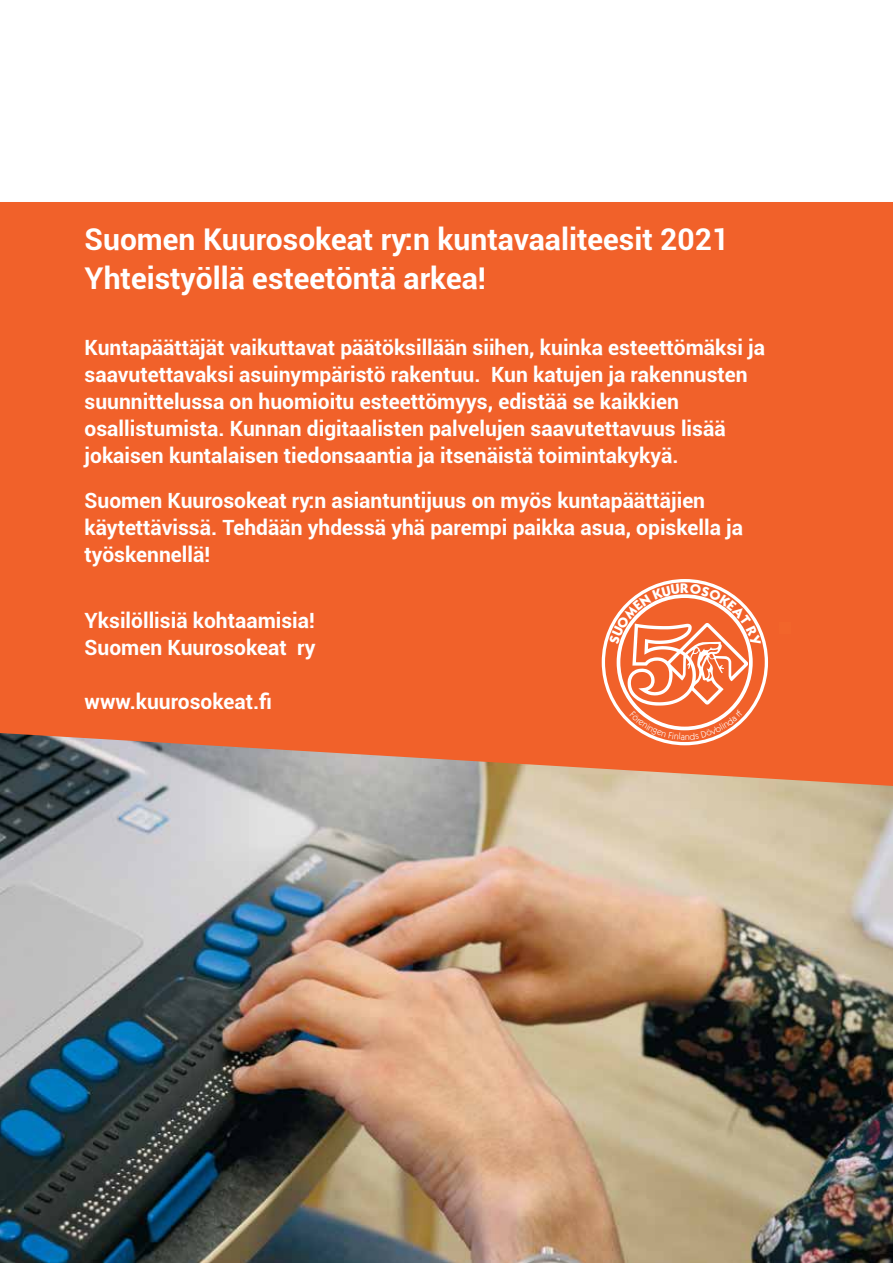
<style>
.page{position:relative;width:893px;height:1263px;background:#fff}
.page>*{position:absolute;margin:0;border:0;box-sizing:border-box;transform-origin:0 0}
.t1{font:700 30px/39px "Roboto";color:#fff}
.t2{font:700 21px/27px "Roboto";color:#fff}
.t3{font:11.85px "Kabel";color:#fff}
</style>
<div class="page">
<img style="left:0;top:786px;width:893px;height:477px">
<div style="left:0;top:202px;width:893px;height:584px;background:#f1612a"></div>
<div style="left:602px;top:579px;width:166px;height:166px;border:3px solid #fff;border-radius:50%"></div>
<div style="left:779px;top:622px;width:11px;height:11px;background:#f2652b"></div>
<svg style="left:609px;top:584px;width:153px;height:156px"></svg>
<h1 class="t1" style="left:85px;top:219px;width:646px">Suomen Kuurosokeat ry:n kuntavaaliteesit 2021<br>Yhteistyöllä esteetöntä arkea!</h1>
<p class="t2" style="left:85px;top:334px;width:682px">Kuntapäättäjät vaikuttavat päätöksillään siihen, kuinka esteettömäksi ja saavutettavaksi asuinympäristö rakentuu. Kun katujen ja rakennusten suunnittelussa on huomioitu esteettömyys, edistää se kaikkien osallistumista. Kunnan digitaalisten palvelujen saavutettavuus lisää jokaisen kuntalaisen tiedonsaantia ja itsenäistä toimintakykyä.</p>
<p class="t2" style="left:85px;top:486px;width:660px">Suomen Kuurosokeat ry:n asiantuntijuus on myös kuntapäättäjien käytettävissä. Tehdään yhdessä yhä parempi paikka asua, opiskella ja työskennellä!</p>
<p class="t2" style="left:85px;top:606px;width:232px">Yksilöllisiä kohtaamisia!<br>Suomen Kuurosokeat ry</p>
<p class="t2" style="left:85px;top:687px;width:189px">www.kuurosokeat.fi</p>
<p class="t3" style="left:680px;top:581px;width:11px">R</p>
</div>
